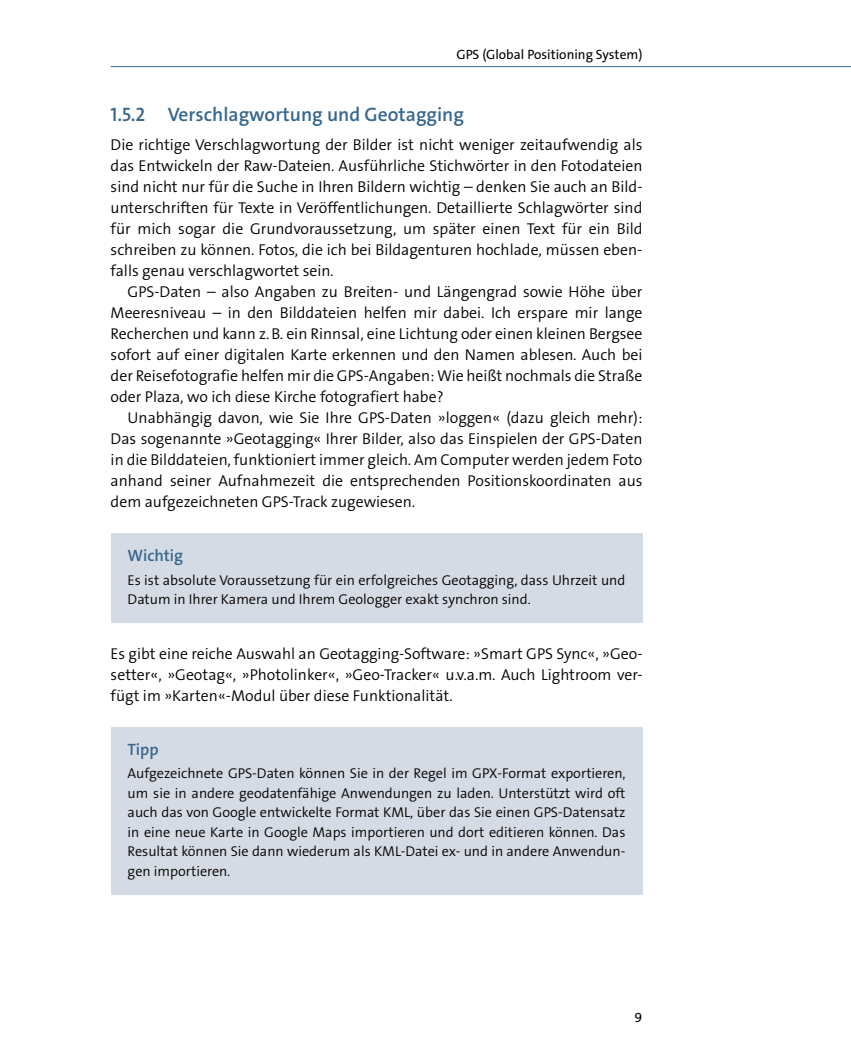
<style>
.page{position:relative;width:851px;height:1063px;background:#fff}
.page>*{position:absolute;margin:0;border:0;box-sizing:border-box;transform-origin:0 0}
.t1{font:600 19.5px "The Sans Os F";color:#38688e}
.t2{font:600 16.5px "The Sans Os F";color:#38688e}
.t3{font:300 15.75px/21px "The Sans Os F";color:#040000;text-align:justify}
.t4{font:300 14.25px/19.5px "The Sans Os F";color:#040000}
.t5{font:13.5px "The Sans Os F";color:#040000}
</style>
<div class="page">
<hr style="left:111px;top:66px;width:739px;height:1px;background:#38688e">
<div style="left:111px;top:534px;width:531px;height:46px;background:#d5dbe4"></div>
<div style="left:111px;top:565px;width:531px;height:58px;background:#d5dbe4"></div>
<div style="left:111px;top:727px;width:531px;height:47px;background:#d5dbe4"></div>
<div style="left:111px;top:759px;width:531px;height:135px;background:#d5dbe4"></div>
<p class="t5" style="left:456px;top:49px;width:187px">GPS (Global Positioning System)</p>
<p class="t1" style="left:111px;top:106px;width:355px">1.5.2 Verschlagwortung und Geotagging</p>
<p class="t3" style="left:111px;top:136px;width:533px">Die richtige Verschlagwortung der Bilder ist nicht weniger zeitaufwendig als das Entwickeln der Raw-Dateien. Ausführliche Stichwörter in den Fotodateien sind nicht nur für die Suche in Ihren Bildern wichtig – denken Sie auch an Bild&shy;unterschriften für Texte in Veröffentlichungen. Detaillierte Schlagwörter sind für mich sogar die Grundvoraussetzung, um später einen Text für ein Bild schreiben zu können. Fotos, die ich bei Bildagenturen hochlade, müssen eben&shy;falls genau verschlagwortet sein.</p>
<p class="t3" style="left:111px;top:283px;width:533px;text-indent:17px">GPS-Daten – also Angaben zu Breiten- und Längengrad sowie Höhe über Meeresniveau – in den Bilddateien helfen mir dabei. Ich erspare mir lange Recherchen und kann z. B. ein Rinnsal, eine Lichtung oder einen kleinen Bergsee sofort auf einer digitalen Karte erkennen und den Namen ablesen. Auch bei der Reisefotografie helfen mir die GPS-Angaben: Wie heißt nochmals die Straße oder Plaza, wo ich diese Kirche fotografiert habe?</p>
<p class="t3" style="left:111px;top:409px;width:533px;text-indent:17px">Unabhängig davon, wie Sie Ihre GPS-Daten »loggen« (dazu gleich mehr):<br>Das sogenannte »Geotagging« Ihrer Bilder, also das Einspielen der GPS-Daten in die Bilddateien, funktioniert immer gleich. Am Computer werden jedem Foto anhand seiner Aufnahmezeit die entsprechenden Positionskoordinaten aus dem aufgezeichneten GPS-Track zugewiesen.</p>
<p class="t2" style="left:128px;top:548px;width:57px">Wichtig</p>
<p class="t4" style="left:128px;top:571px;width:499px">Es ist absolute Voraussetzung für ein erfolgreiches Geotagging, dass Uhrzeit und<br>Datum in Ihrer Kamera und Ihrem Geologger exakt synchron sind.</p>
<p class="t3" style="left:111px;top:644px;width:533px">Es gibt eine reiche Auswahl an Geotagging-Software: »Smart GPS Sync«, »Geo&shy;setter«, »Geotag«, »Photolinker«, »Geo-Tracker« u.v.a.m. Auch Lightroom ver&shy;fügt im »Karten«-Modul über diese Funktionalität.</p>
<p class="t2" style="left:128px;top:742px;width:32px">Tipp</p>
<p class="t4" style="left:128px;top:765px;width:499px;text-align:justify">Aufgezeichnete GPS-Daten können Sie in der Regel im GPX-Format exportieren, um sie in andere geodatenfähige Anwendungen zu laden. Unterstützt wird oft auch das von Google entwickelte Format KML, über das Sie einen GPS-Datensatz in eine neue Karte in Google Maps importieren und dort editieren können. Das Resultat können Sie dann wiederum als KML-Datei ex- und in andere Anwendun&shy;gen importieren.</p>
<p class="t5" style="left:634px;top:1012px;width:9px">9</p>
</div>
